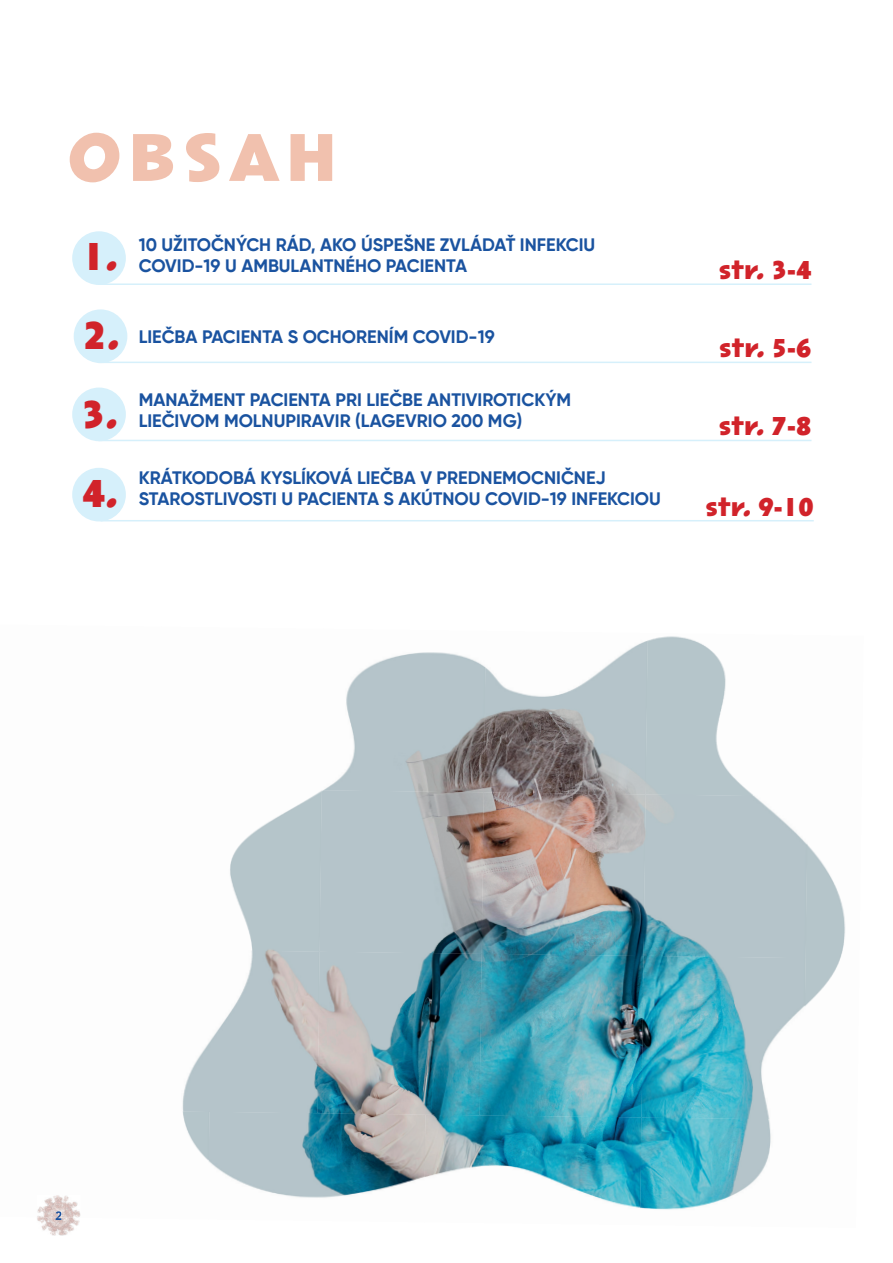
<style>
.page{position:relative;width:893px;height:1263px;background:#fff}
.page>*{position:absolute;margin:0;border:0;box-sizing:border-box;transform-origin:0 0}
.t1{font:800 78px "Sharktooth";letter-spacing:.1em;color:#f1c1ae}
.t2{font:800 45px/78.8px "Sharktooth";color:#d1232a;text-align:justify}
.t3{font:800 30px "Sharktooth";letter-spacing:.015em;color:#d1232a}
.t4{font:700 18px/21.6px "Gilroy";color:#1a53a0}
.t5{font:700 12px "Gilroy";color:#1a53a0}
</style>
<div class="page">
<img style="left:37px;top:1219px;width:43px;height:17px">
<div style="left:72px;top:231px;width:54px;height:54px;background:#d6f0fb;border-radius:50%"></div>
<div style="left:74px;top:309px;width:53px;height:54px;background:#d6f0fb;border-radius:50%"></div>
<div style="left:72px;top:388px;width:54px;height:53px;background:#d6f0fb;border-radius:50%"></div>
<div style="left:72px;top:468px;width:54px;height:53px;background:#d6f0fb;border-radius:50%"></div>
<hr style="left:98px;top:283px;width:713px;height:2px;background:#d6f0fb">
<hr style="left:98px;top:362px;width:713px;height:1px;background:#d6f0fb">
<hr style="left:98px;top:440px;width:713px;height:1px;background:#d6f0fb">
<hr style="left:101px;top:520px;width:713px;height:1px;background:#d6f0fb">
<img style="left:324px;top:652px;width:160px;height:138px">
<img style="left:484px;top:641px;width:161px;height:151px">
<img style="left:645px;top:636px;width:107px;height:158px">
<img style="left:806px;top:845px;width:39px;height:161px">
<img style="left:230px;top:792px;width:89px;height:157px">
<img style="left:319px;top:790px;width:165px;height:161px">
<img style="left:481px;top:792px;width:165px;height:162px">
<img style="left:643px;top:794px;width:165px;height:164px">
<img style="left:182px;top:949px;width:138px;height:163px">
<img style="left:317px;top:951px;width:165px;height:163px">
<img style="left:479px;top:954px;width:165px;height:160px">
<img style="left:641px;top:956px;width:165px;height:161px">
<img style="left:37px;top:1109px;width:173px;height:110px">
<img style="left:208px;top:1112px;width:218px;height:107px">
<img style="left:424px;top:1114px;width:218px;height:105px">
<img style="left:640px;top:1117px;width:131px;height:102px">
<svg style="left:56px;top:1211px;width:6px;height:9px"></svg>
<h1 class="t1" style="left:68px;top:112px;width:270px">OBSAH</h1>
<h2 class="t2" style="left:82px;top:217px;width:39px">1.<br>2.<br>3.<br>4.</h2>
<p class="t4" style="left:139px;top:234px;width:458px">10 UŽITOČNÝCH RÁD, AKO ÚSPEŠNE ZVLÁDAŤ INFEKCIU<br>COVID-19 U AMBULANTNÉHO PACIENTA</p>
<p class="t4" style="left:139px;top:325px;width:357px">LIEČBA PACIENTA S OCHORENÍM COVID-19</p>
<p class="t4" style="left:139px;top:388px;width:434px">MANAŽMENT PACIENTA PRI LIEČBE ANTIVIROTICKÝM<br>LIEČIVOM MOLNUPIRAVIR (LAGEVRIO 200 MG)</p>
<p class="t4" style="left:139px;top:466px;width:524px">KRÁTKODOBÁ KYSLÍKOVÁ LIEČBA V PREDNEMOCNIČNEJ<br>STAROSTLIVOSTI U PACIENTA S AKÚTNOU COVID-19 INFEKCIOU</p>
<h3 class="t3" style="left:719px;top:253px;width:94px">str. 3-4</h3>
<h3 class="t3" style="left:719px;top:331px;width:93px">str. 5-6</h3>
<h3 class="t3" style="left:719px;top:409px;width:94px">str. 7-8</h3>
<h3 class="t3" style="left:706px;top:489px;width:109px">str. 9-10</h3>
<p class="t5" style="left:56px;top:1208px;width:8px">2</p>
</div>
